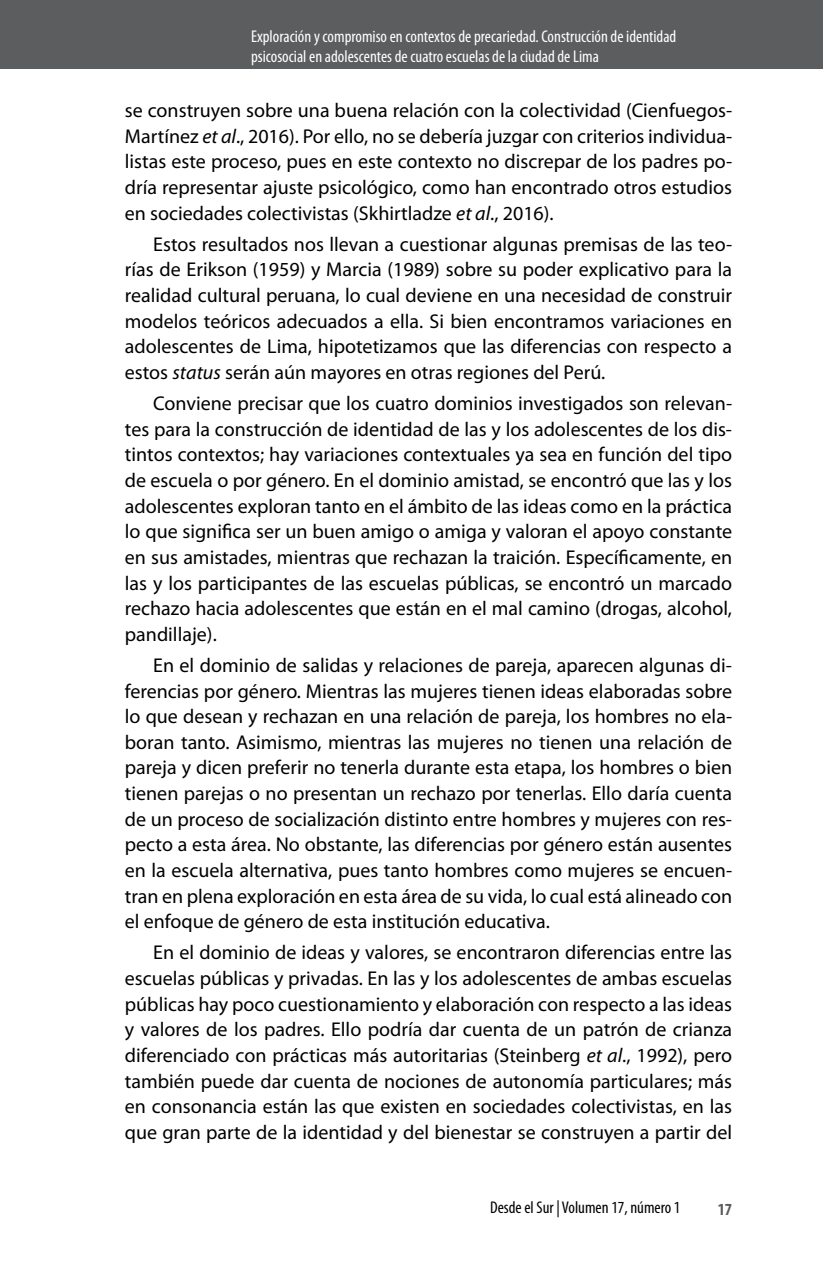
<style>
.page{position:relative;width:823px;height:1265px;background:#fff}
.page>*{position:absolute;margin:0;border:0;box-sizing:border-box;transform-origin:0 0}
.t1{font:20px/25.6px "Myriad Pro";color:#000;text-align:justify}
.t2{font:condensed 17px/20px "Myriad Pro";color:#fff}
.t3{font:condensed 17px "Myriad Pro";color:#000}
.t4{font:700 condensed 17px "Myriad Pro";color:#5c5d5f}
.s1{font-style:italic}
</style>
<div class="page">
<div style="left:0;top:0;width:822px;height:68px;background:#5c5d5f"></div>
<p class="t2" style="left:251px;top:26px;width:426px">Exploración y compromiso en contextos de precariedad. Construcción de identidad psicosocial en adolescentes de cuatro escuelas de la ciudad de Lima</p>
<p class="t1" style="left:125px;top:97px;width:608px">se construyen sobre una buena relación con la colectividad (Cienfuegos-Martínez <span class="s1">et al</span>., 2016). Por ello, no se debería juzgar con criterios individua&shy;listas este proceso, pues en este contexto no discrepar de los padres po&shy;dría representar ajuste psicológico, como han encontrado otros estudios en sociedades colectivistas (Skhirtladze <span class="s1">et al</span>., 2016).</p>
<p class="t1" style="left:125px;top:231px;width:608px;text-indent:28px">Estos resultados nos llevan a cuestionar algunas premisas de las teo&shy;rías de Erikson (1959) y Marcia (1989) sobre su poder explicativo para la realidad cultural peruana, lo cual deviene en una necesidad de construir modelos teóricos adecuados a ella. Si bien encontramos variaciones en adolescentes de Lima, hipotetizamos que las diferencias con respecto a estos <span class="s1">status</span> serán aún mayores en otras regiones del Perú.</p>
<p class="t1" style="left:125px;top:390px;width:608px;text-indent:28px">Conviene precisar que los cuatro dominios investigados son relevan&shy;tes para la construcción de identidad de las y los adolescentes de los dis&shy;tintos contextos; hay variaciones contextuales ya sea en función del tipo de escuela o por género. En el dominio amistad, se encontró que las y los adolescentes exploran tanto en el ámbito de las ideas como en la práctica lo que significa ser un buen amigo o amiga y valoran el apoyo constante en sus amistades, mientras que rechazan la traición. Específicamente, en las y los participantes de las escuelas públicas, se encontró un marcado rechazo hacia adolescentes que están en el mal camino (drogas, alcohol, pandillaje).</p>
<p class="t1" style="left:125px;top:652px;width:608px;text-indent:28px">En el dominio de salidas y relaciones de pareja, aparecen algunas di&shy;ferencias por género. Mientras las mujeres tienen ideas elaboradas sobre lo que desean y rechazan en una relación de pareja, los hombres no ela&shy;boran tanto. Asimismo, mientras las mujeres no tienen una relación de pareja y dicen preferir no tenerla durante esta etapa, los hombres o bien tienen parejas o no presentan un rechazo por tenerlas. Ello daría cuenta de un proceso de socialización distinto entre hombres y mujeres con res&shy;pecto a esta área. No obstante, las diferencias por género están ausentes en la escuela alternativa, pues tanto hombres como mujeres se encuen&shy;tran en plena exploración en esta área de su vida, lo cual está alineado con el enfoque de género de esta institución educativa.</p>
<p class="t1" style="left:125px;top:939px;width:608px;text-indent:28px">En el dominio de ideas y valores, se encontraron diferencias entre las escuelas públicas y privadas. En las y los adolescentes de ambas escuelas públicas hay poco cuestionamiento y elaboración con respecto a las ideas y valores de los padres. Ello podría dar cuenta de un patrón de crianza diferenciado con prácticas más autoritarias (Steinberg <span class="s1">et al</span>., 1992), pero también puede dar cuenta de nociones de autonomía particulares; más en consonancia están las que existen en sociedades colectivistas, en las que gran parte de la identidad y del bienestar se construyen a partir del</p>
<p class="t3" style="left:489px;top:1196px;width:192px">Desde el Sur | Volumen 17, número 1</p>
<p class="t4" style="left:717px;top:1198px;width:16px">17</p>
</div>
